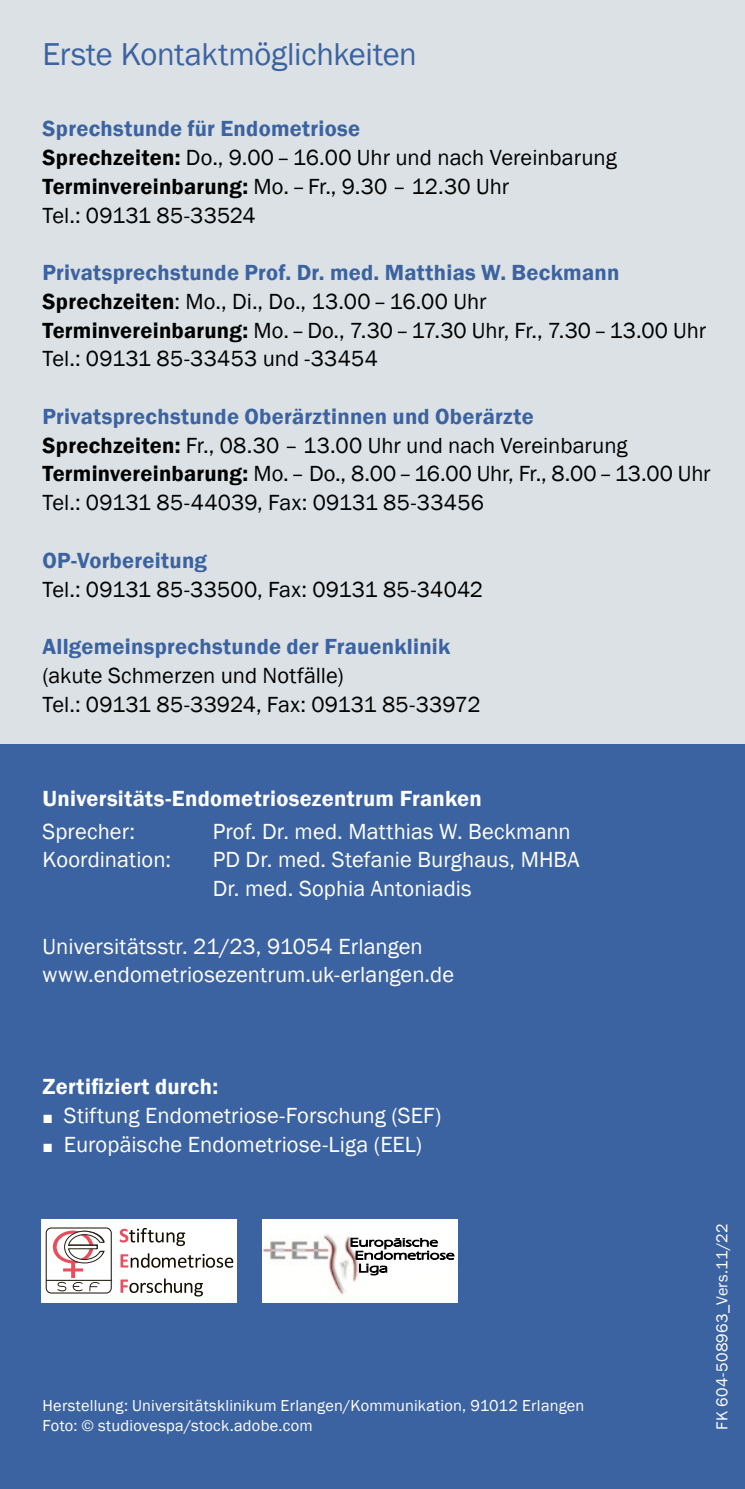
<style>
.page{position:relative;width:745px;height:1489px;background:#fff}
.page>*{position:absolute;margin:0;border:0;box-sizing:border-box;transform-origin:0 0}
.Überschrift_-_Blau{font:32.5px "Franklin Gothic";letter-spacing:-.01em;color:#3c63a1}
.Fließtext{font:22.5px/28.8px "Franklin Gothic";letter-spacing:.005em;color:#000}
.Adressblock_Book{font:22.5px/28.8px "Franklin Gothic";letter-spacing:.005em;color:#fff}
.Leitung{font:22.5px "Franklin Gothic";letter-spacing:.005em;color:#fff}
.Fließtext-2{font:600 22.5px "Franklin Gothic";letter-spacing:.01em;color:#3c63a1}
.Adressblock_Demi{font:600 22.5px "Franklin Gothic";letter-spacing:.01em;color:#fff}
.Leitung-2{font:600 22.5px "Franklin Gothic";letter-spacing:.01em;color:#fff}
.Gendersatz-Herausgeb{font:16.25px/20px "Franklin Gothic";letter-spacing:.015em;color:#fff}
.Herausgeber{font:16.25px "Franklin Gothic";letter-spacing:.02em;color:#fff}
.s1{font-weight:600;color:#3c63a1}
.s2{font-weight:600}
.s3{font-weight:600;font-size:17.5px}
</style>
<div class="page">
<div style="left:0;top:0;width:744px;height:1488px;background:#dbe1e5"></div>
<div style="left:0;top:744px;width:744px;height:744px;background:#3c63a1"></div>
<div style="left:41px;top:1219px;width:195px;height:83px;background:#fff"></div>
<svg style="left:120px;top:1228px;width:65px;height:17px"></svg>
<svg style="left:120px;top:1253px;width:113px;height:14px"></svg>
<svg style="left:120px;top:1278px;width:83px;height:18px"></svg>
<div style="left:46px;top:1227px;width:66px;height:66px;border:1px solid #130e00;border-radius:5px"></div>
<hr style="left:46px;top:1279px;width:65px;height:1px;background:#130e00">
<svg style="left:53px;top:1230px;width:52px;height:61px"></svg>
<div style="left:262px;top:1219px;width:195px;height:83px;background:#fff"></div>
<img style="left:262px;top:1234px;width:94px;height:61px">
<svg style="left:350px;top:1234px;width:105px;height:46px"></svg>
<h2 class="Überschrift_-_Blau" style="left:43px;top:34px;width:375px">Erste Kontaktmöglichkeiten</h2>
<p class="Fließtext" style="left:43px;top:115px;width:575px"><span class="s1">Sprechstunde für Endometriose<br></span><span class="s2">Sprechzeiten:</span> Do., 9.00–16.00 Uhr und nach Vereinbarung <span class="s2">Terminvereinbarung:</span> Mo.–Fr., 9.30 – 12.30 Uhr<br>Tel.: 09131 85-33524</p>
<p class="Fließtext-2" style="left:43px;top:259px;width:578px">Privatsprechstunde Prof. Dr. med. Matthias W. Beckmann</p>
<p class="Fließtext" style="left:43px;top:287px;width:664px"><span class="s2">Sprechzeiten</span>: Mo., Di., Do., 13.00–16.00 Uhr<br><span class="s2">Terminvereinbarung:</span> Mo.–Do., 7.30–17.30 Uhr, Fr., 7.30–13.00 Uhr<br>Tel.: 09131 85-33453 und -33454</p>
<p class="Fließtext" style="left:43px;top:402px;width:669px"><span class="s1">Privatsprechstunde Oberärztinnen und Oberärzte<br></span><span class="s2">Sprechzeiten:</span> Fr., 08.30 – 13.00 Uhr und nach Vereinbarung <span class="s2">Terminvereinbarung:</span> Mo.– Do., 8.00–16.00 Uhr, Fr., 8.00–13.00 Uhr Tel.: 09131 85-44039, Fax: 09131 85-33456</p>
<p class="Fließtext" style="left:43px;top:546px;width:442px"><span class="s1">OP-Vorbereitung<br></span>Tel.: 09131 85-33500, Fax: 09131 85-34042</p>
<p class="Fließtext" style="left:43px;top:632px;width:439px"><span class="s1">Allgemeinsprechstunde der Frauenklinik </span>(akute Schmerzen und Notfälle)<br>Tel.: 09131 85-33924, Fax: 09131 85-33972</p>
<p class="Adressblock_Demi" style="left:43px;top:785px;width:440px">Universitäts-Endometriosezentrum Franken</p>
<p class="Adressblock_Book" style="left:43px;top:817px;width:94px">Sprecher:</p>
<p class="Adressblock_Book" style="left:213px;top:817px;width:359px">Prof. Dr. med. Matthias W. Beckmann</p>
<p class="Adressblock_Book" style="left:43px;top:846px;width:130px">Koordination:</p>
<p class="Adressblock_Book" style="left:213px;top:846px;width:368px">PD Dr. med. Stefanie Burghaus, MHBA<br>Dr. med. Sophia Antoniadis</p>
<p class="Adressblock_Book" style="left:43px;top:932px;width:413px">Universitätsstr. 21/23, 91054 Erlangen www.endometriosezentrum.uk-erlangen.de</p>
<h4 class="Leitung-2" style="left:43px;top:1072px;width:177px">Zertifiziert durch:</h4>
<h4 class="Leitung" style="left:43px;top:1101px;width:400px"><span class="s3">■</span> Stiftung Endometriose-Forschung (SEF)</h4>
<h4 class="Leitung" style="left:43px;top:1130px;width:381px"><span class="s3">■</span> Europäische Endometriose-Liga (EEL)</h4>
<p class="Gendersatz-Herausgeb" style="left:43px;top:1395px;width:543px">Herstellung: Universitätsklinikum Erlangen/Kommunikation, 91012 Erlangen<br>Foto: © studiovespa/stock.adobe.com</p>
<p class="Herausgeber" style="left:711px;top:1429px;width:208px;rotate:-90deg">FK 604-508963_Vers.11/22</p>
</div>
